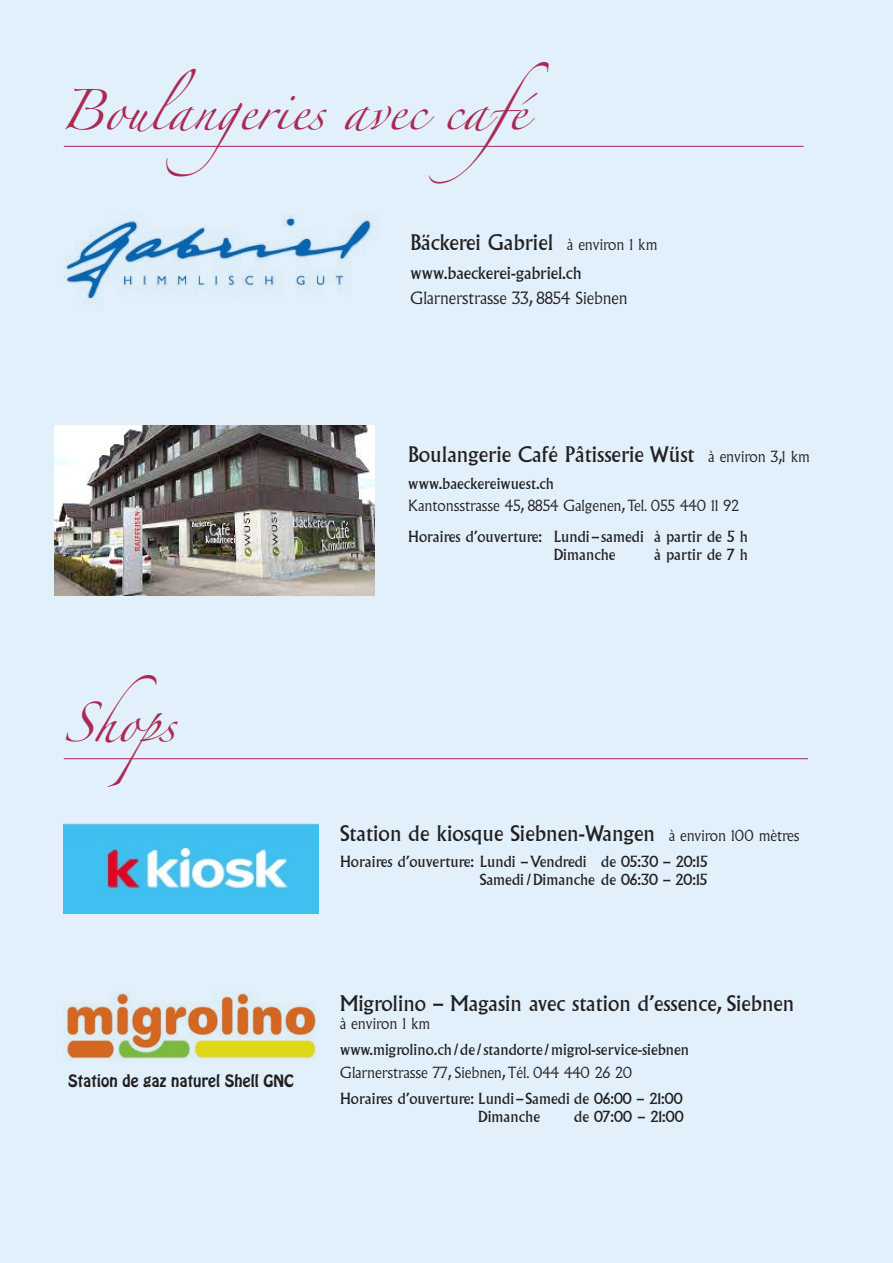
<style>
.page{position:relative;width:893px;height:1263px;background:#e1f0fa}
.page>*{position:absolute;margin:0;border:0;box-sizing:border-box;transform-origin:0 0}
.t1{font:36px "Zapfino";color:#ab2953}
.t2{font:21px "Albertus";color:#231f20}
.t3{font:300 16.5px "Albertus";color:#231f20}
.t4{font:16.5px "Albertus";letter-spacing:-.01em;color:#231f20}
.t5{font:15px "Albertus";color:#231f20}
.t6{font:300 15px "Albertus";color:#231f20}
.t7{font:15px "Hobo Std";letter-spacing:.01em;color:#231f20}
.s1{font-weight:300;font-size:15px}
</style>
<div class="page">
<hr style="left:64px;top:146px;width:740px;height:1px;background:#ab2953">
<img style="left:64px;top:824px;width:255px;height:90px">
<img style="left:64px;top:993px;width:252px;height:66px">
<hr style="left:64px;top:758px;width:744px;height:1px;background:#ab2953">
<img style="left:54px;top:425px;width:320px;height:170px">
<img style="left:66px;top:216px;width:306px;height:85px">
<p class="t1" style="left:60px;top:95px;width:550px">Boulangeries avec café</p>
<p class="t2" style="left:410px;top:230px;width:249px">Bäckerei Gabriel <span class="s1">à environ 1 km</span></p>
<p class="t4" style="left:410px;top:264px;width:173px">www.baeckerei-gabriel.ch</p>
<p class="t3" style="left:410px;top:289px;width:219px">Glarnerstrasse 33, 8854 Siebnen</p>
<p class="t1" style="left:64px;top:708px;width:140px">S hops</p>
<p class="t7" style="left:68px;top:1070px;width:227px">Station de gaz naturel Shell GNC</p>
<p class="t2" style="left:408px;top:442px;width:403px">Boulangerie Café Pâtisserie Wüst <span class="s1">à environ 3,1 km</span></p>
<p class="t5" style="left:408px;top:475px;width:147px">www.baeckereiwuest.ch</p>
<p class="t6" style="left:408px;top:497px;width:332px">Kantonsstrasse 45, 8854 Galgenen, Tel. 055 440 11 92</p>
<p class="t5" style="left:408px;top:528px;width:341px">Horaires d’ouverture: Lundi–samedi à partir de 5 h</p>
<p class="t5" style="left:554px;top:546px;width:63px">Dimanche</p>
<p class="t5" style="left:654px;top:546px;width:95px">à partir de 7 h</p>
<p class="t2" style="left:340px;top:821px;width:461px">Station de kiosque Siebnen-Wangen <span class="s1">à environ 100 mètres</span></p>
<p class="t5" style="left:340px;top:853px;width:369px">Horaires d’ouverture: Lundi –Vendredi de 05:30 – 20:15</p>
<p class="t5" style="left:480px;top:871px;width:229px">Samedi/Dimanche de 06:30 – 20:15</p>
<p class="t2" style="left:340px;top:991px;width:456px">Migrolino – Magasin avec station d’essence, Siebnen</p>
<p class="t6" style="left:340px;top:1015px;width:92px">à environ 1 km</p>
<p class="t5" style="left:340px;top:1041px;width:351px">www.migrolino.ch/de/standorte/migrol-service-siebnen</p>
<p class="t6" style="left:340px;top:1063px;width:294px">Glarnerstrasse 77, Siebnen, Tél. 044 440 26 20</p>
<p class="t5" style="left:340px;top:1090px;width:344px">Horaires d’ouverture: Lundi– Samedi de 06:00 – 21:00</p>
<p class="t5" style="left:478px;top:1108px;width:63px">Dimanche</p>
<p class="t5" style="left:574px;top:1108px;width:111px">de 07:00 – 21:00</p>
</div>
